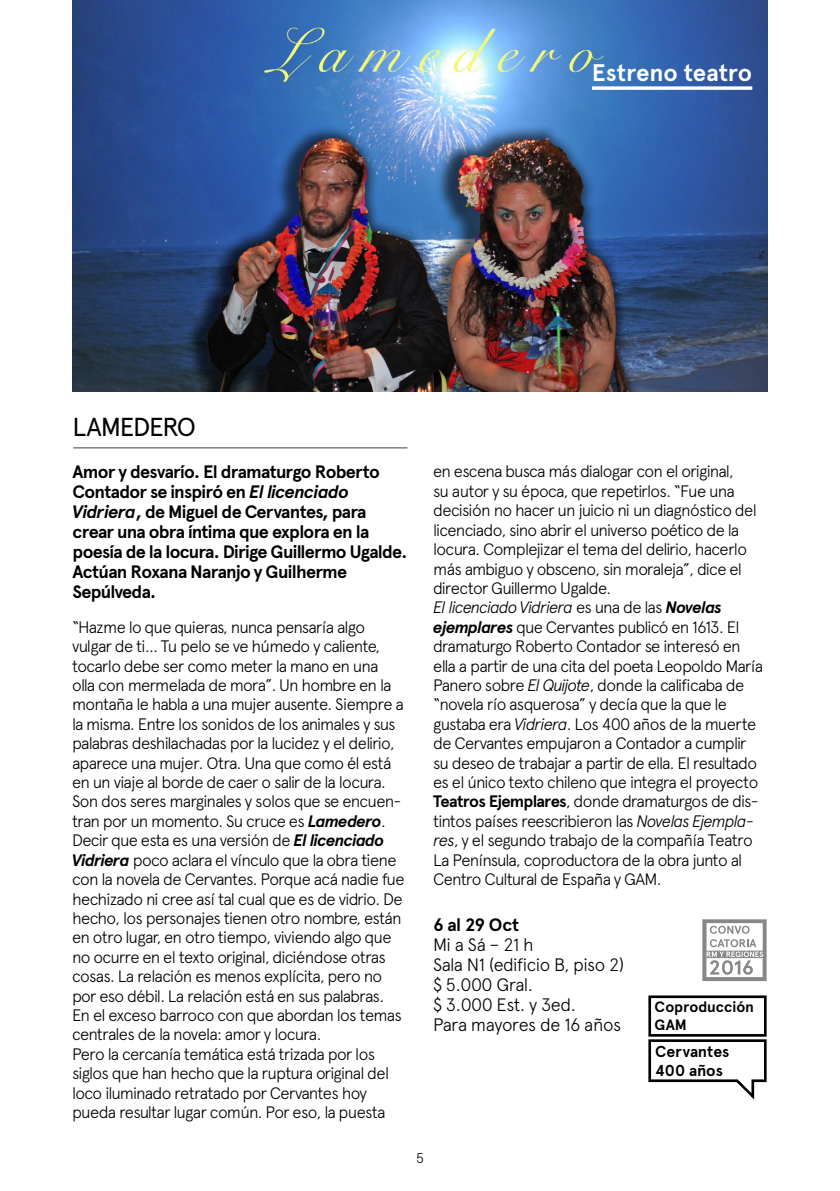
<style>
.page{position:relative;width:840px;height:1191px;background:#fff}
.page>*{position:absolute;margin:0;border:0;box-sizing:border-box;transform-origin:0 0}
.t1{font:26px "Apercu";letter-spacing:-.055em;color:#000}
.t2{font:700 24px "Apercu";color:#fff}
.t3{font:700 18px/20px "Apercu";letter-spacing:-.04em;color:#000}
.t4{font:300 18px/20px "Apercu";letter-spacing:-.03em;color:#000}
.t5{font:300 16.6px/19.4px "Apercu";letter-spacing:-.045em;color:#000}
.t6{font:700 15.8px/19px "Apercu";letter-spacing:-.005em;color:#000}
.t7{font:700 15px/18px "Apercu";color:#000}
.t8{font:300 14px "Apercu";color:#000}
.s1{font-style:italic}
.s2{font-weight:700;font-style:italic}
.s3{font-weight:700}
</style>
<div class="page">
<hr style="left:73px;top:447px;width:334px;height:1px;background:#878787">
<img style="left:72px;top:0;width:694px;height:391px">
<svg style="left:591px;top:86px;width:160px;height:4px"></svg>
<svg style="left:702px;top:919px;width:64px;height:62px"></svg>
<svg style="left:648px;top:1039px;width:119px;height:61px"></svg>
<div style="left:648px;top:995px;width:118px;height:41px;border:3px solid #000"></div>
<h2 class="t2" style="left:591px;top:58px;width:162px">Estreno teatro</h2>
<h1 class="t1" style="left:73px;top:412px;width:125px">LAMEDERO</h1>
<p class="t3" style="left:73px;top:462px;width:336px">Amor y desvarío. El dramaturgo Roberto Contador se inspiró en <span class="s1">El licenciado Vidriera</span>, de Miguel de Cervantes, para crear una obra íntima que explora en la poesía de la locura. Dirige Guillermo Ugalde.<br>Actúan Roxana Naranjo y Guilherme Sepúlveda.</p>
<p class="t5" style="left:72px;top:617px;width:334px">“Hazme lo que quieras, nunca pensaría algo vulgar de ti… Tu pelo se ve húmedo y caliente, tocarlo debe ser como meter la mano en una olla con mermelada de mora”. Un hombre en la montaña le habla a una mujer ausente. Siempre a la misma. Entre los sonidos de los animales y sus palabras deshilachadas por la lucidez y el delirio, aparece una mujer. Otra. Una que como él está en un viaje al borde de caer o salir de la locura.<br>Son dos seres marginales y solos que se encuen&shy;tran por un momento. Su cruce es <span class="s2">Lamedero</span>.<br>Decir que esta es una versión de <span class="s2">El licenciado Vidriera</span> poco aclara el vínculo que la obra tiene con la novela de Cervantes. Porque acá nadie fue hechizado ni cree así tal cual que es de vidrio. De hecho, los personajes tienen otro nombre, están en otro lugar, en otro tiempo, viviendo algo que no ocurre en el texto original, diciéndose otras cosas. La relación es menos explícita, pero no por eso débil. La relación está en sus palabras.<br>En el exceso barroco con que abordan los temas centrales de la novela: amor y locura.<br>Pero la cercanía temática está trizada por los siglos que han hecho que la ruptura original del loco iluminado retratado por Cervantes hoy pueda resultar lugar común. Por eso, la puesta</p>
<p class="t5" style="left:433px;top:462px;width:331px">en escena busca más dialogar con el original,<br>su autor y su época, que repetirlos. “Fue una decisión no hacer un juicio ni un diagnóstico del licenciado, sino abrir el universo poético de la locura. Complejizar el tema del delirio, hacerlo más ambiguo y obsceno, sin moraleja”, dice el director Guillermo Ugalde.<br><span class="s1">El licenciado Vidriera</span> es una de las <span class="s2">Novelas ejemplares</span> que Cervantes publicó en 1613. El dramaturgo Roberto Contador se interesó en ella a partir de una cita del poeta Leopoldo María Panero sobre <span class="s1">El Quijote</span>, donde la calificaba de “novela río asquerosa” y decía que la que le gustaba era <span class="s1">Vidriera</span>. Los 400 años de la muerte de Cervantes empujaron a Contador a cumplir su deseo de trabajar a partir de ella. El resultado es el único texto chileno que integra el proyecto <span class="s3">Teatros Ejemplares</span>, donde dramaturgos de dis&shy;tintos países reescribieron las <span class="s1">Novelas Ejempla&shy;res</span>, y el segundo trabajo de la compañía Teatro La Península, coproductora de la obra junto al Centro Cultural de España y GAM.</p>
<p class="t3" style="left:433px;top:914px;width:88px">6 al 29 Oct</p>
<p class="t4" style="left:433px;top:934px;width:192px">Mi a Sá – 21 h<br>Sala N1 (edificio B, piso 2) $ 5.000 Gral.<br>$ 3.000 Est. y 3ed.<br>Para mayores de 16 años</p>
<p class="t7" style="left:654px;top:998px;width:101px">Coproducción<br>GAM</p>
<p class="t6" style="left:654px;top:1041px;width:76px">Cervantes<br>400 años</p>
<p class="t8" style="left:416px;top:1150px;width:9px">5</p>
</div>
